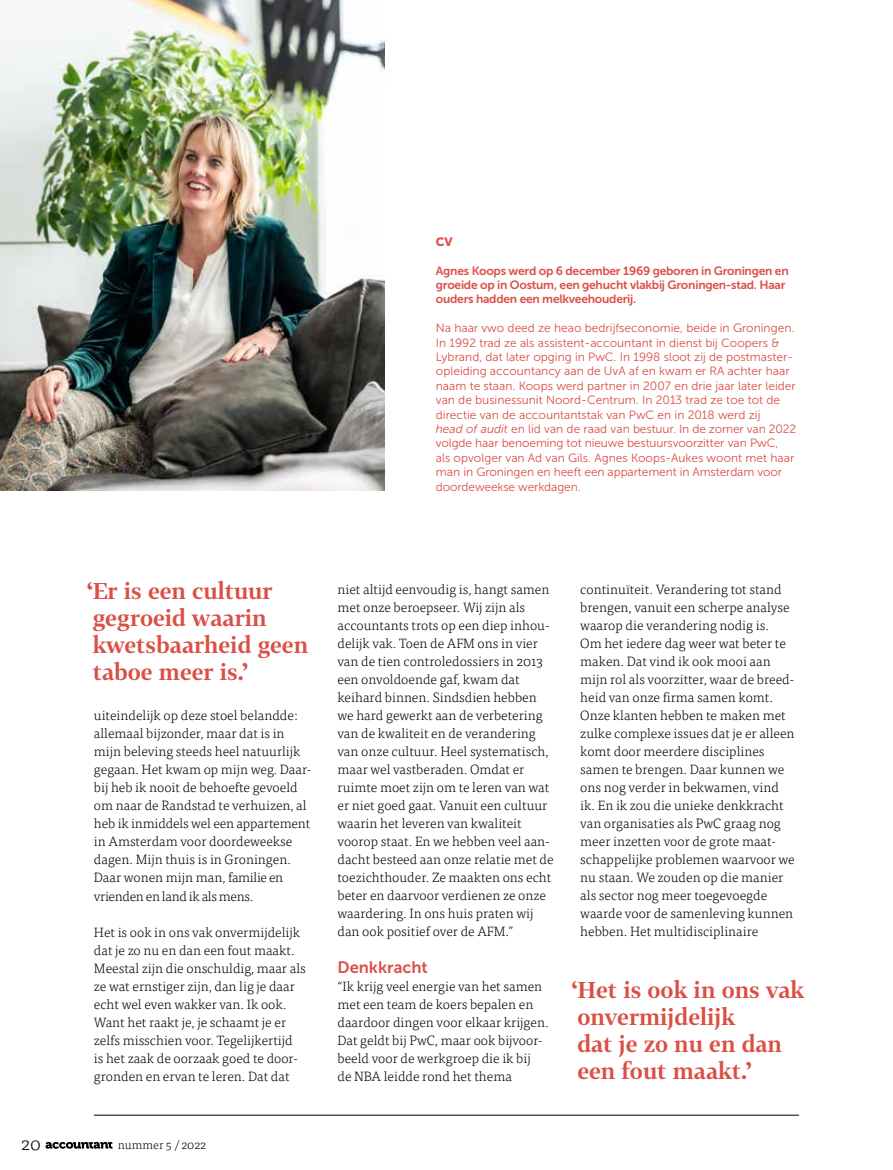
<style>
.page{position:relative;width:893px;height:1170px;background:#fff}
.page>*{position:absolute;margin:0;border:0;box-sizing:border-box;transform-origin:0 0}
.t1{font:700 22.5px/27px "Tabac G2";color:#da4f46}
.t2{font:300 18px "Tisa Pro";color:#000}
.t3{font:16.5px "Museo Sans 700";color:#da4f46}
.t4{font:300 13.5px/18px "Tisa Pro";color:#000}
.t5{font:12px/14.4px "Museo Sans 300";color:#da4f46}
.t6{font:12px/14.4px "Museo Sans 700";letter-spacing:-.02em;color:#da4f46}
.t7{font:300 12px "Tisa Pro";color:#000}
.t8{font:12px "Museo Sans 900";color:#da4f46}
.s1{font-style:italic}
</style>
<div class="page">
<svg style="left:45px;top:1141px;width:67px;height:7px"></svg>
<hr style="left:94px;top:1114px;width:705px;height:1px;background:#000">
<img style="left:0;top:0;width:384px;height:490px">
<p class="t8" style="left:436px;top:235px;width:18px">CV</p>
<p class="t6" style="left:436px;top:263px;width:354px">Agnes Koops werd op 6 december 1969 geboren in Groningen en groeide op in Oostum, een gehucht vlakbij Groningen-stad. Haar ouders hadden een melkveehouderij.</p>
<p class="t5" style="left:436px;top:321px;width:362px">Na haar vwo deed ze heao bedrijfseconomie, beide in Groningen.<br>In 1992 trad ze als assistent-accountant in dienst bij Coopers &amp; Lybrand, dat later opging in PwC. In 1998 sloot zij de postmaster&shy;opleiding accountancy aan de UvA af en kwam er RA achter haar naam te staan. Koops werd partner in 2007 en drie jaar later leider van de businessunit Noord-Centrum. In 2013 trad ze toe tot de directie van de accountantstak van PwC en in 2018 werd zij<br><span class="s1">head of audit</span> en lid van de raad van bestuur. In de zomer van 2022 volgde haar benoeming tot nieuwe bestuursvoorzitter van PwC,<br>als opvolger van Ad van Gils. Agnes Koops-Aukes woont met haar man in Groningen en heeft een appartement in Amsterdam voor doordeweekse werkdagen.</p>
<h1 class="t1" style="left:88px;top:576px;width:222px">‘Er is een cultuur gegroeid waarin kwetsbaarheid geen taboe meer is.’</h1>
<p class="t4" style="left:94px;top:706px;width:219px">uiteindelijk op deze stoel belandde: allemaal bijzonder, maar dat is in mijn beleving steeds heel natuurlijk gegaan. Het kwam op mijn weg. Daar&shy;bij heb ik nooit de behoefte gevoeld om naar de Randstad te verhuizen, al heb ik inmiddels wel een appartement in Amsterdam voor doordeweekse dagen. Mijn thuis is in Groningen.<br>Daar wonen mijn man, familie en vrienden en land ik als mens.</p>
<p class="t4" style="left:94px;top:922px;width:213px">Het is ook in ons vak onvermijdelijk dat je zo nu en dan een fout maakt.<br>Meestal zijn die onschuldig, maar als ze wat ernstiger zijn, dan lig je daar echt wel even wakker van. Ik ook.<br>Want het raakt je, je schaamt je er zelfs misschien voor. Tegelijkertijd<br>is het zaak de oorzaak goed te door&shy;gronden en ervan te leren. Dat dat</p>
<h2 class="t2" style="left:21px;top:1130px;width:21px">20</h2>
<p class="t7" style="left:118px;top:1135px;width:90px">nummer 5 / 2022</p>
<p class="t4" style="left:338px;top:580px;width:218px">niet altijd eenvoudig is, hangt samen met onze beroepseer. Wij zijn als accountants trots op een diep inhou&shy;delijk vak. Toen de AFM ons in vier van de tien controledossiers in 2013 een onvoldoende gaf, kwam dat keihard binnen. Sindsdien hebben we hard gewerkt aan de verbetering van de kwaliteit en de verandering van onze cultuur. Heel systematisch, maar wel vastberaden. Omdat er ruimte moet zijn om te leren van wat er niet goed gaat. Vanuit een cultuur waarin het leveren van kwaliteit voorop staat. En we hebben veel aan&shy;dacht besteed aan onze relatie met de toezichthouder. Ze maakten ons echt beter en daarvoor verdienen ze onze waardering. In ons huis praten wij dan ook positief over de AFM.”</p>
<p class="t3" style="left:338px;top:957px;width:92px">Denkkracht</p>
<p class="t4" style="left:338px;top:976px;width:213px">“Ik krijg veel energie van het samen met een team de koers bepalen en daardoor dingen voor elkaar krijgen.<br>Dat geldt bij PwC, maar ook bijvoor&shy;beeld voor de werkgroep die ik bij<br>de NBA leidde rond het thema</p>
<p class="t4" style="left:580px;top:580px;width:216px">continuïteit. Verandering tot stand brengen, vanuit een scherpe analyse waarop die verandering nodig is.<br>Om het iedere dag weer wat beter te maken. Dat vind ik ook mooi aan mijn rol als voorzitter, waar de breed&shy;heid van onze firma samen komt.<br>Onze klanten hebben te maken met zulke complexe issues dat je er alleen komt door meerdere disciplines samen te brengen. Daar kunnen we ons nog verder in bekwamen, vind ik. En ik zou die unieke denkkracht van organisaties als PwC graag nog meer inzetten voor de grote maat&shy;schappelijke problemen waarvoor we nu staan. We zouden op die manier als sector nog meer toegevoegde waarde voor de samenleving kunnen hebben. Het multidisciplinaire</p>
<h1 class="t1" style="left:572px;top:975px;width:234px">‘Het is ook in ons vak onvermijdelijk<br>dat je zo nu en dan een fout maakt.’</h1>
</div>
